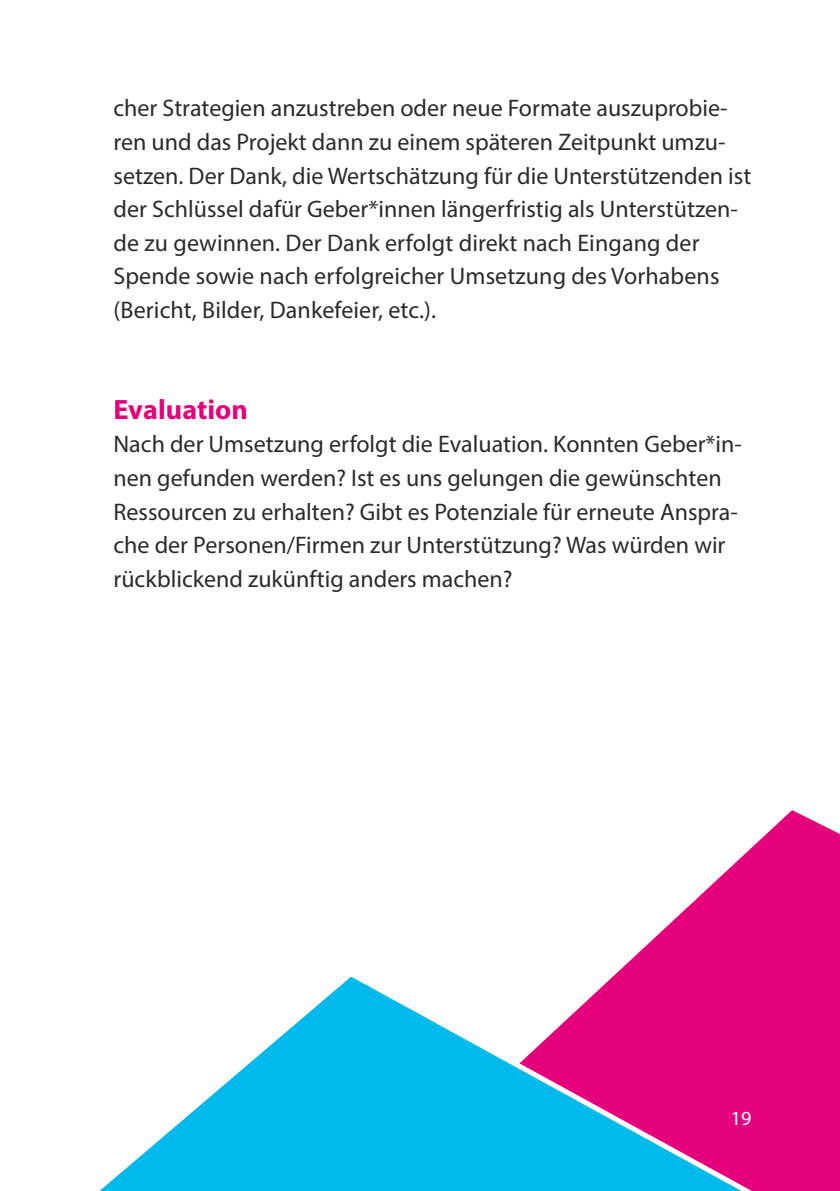
<style>
.page{position:relative;width:840px;height:1191px;background:#fff}
.page>*{position:absolute;margin:0;border:0;box-sizing:border-box;transform-origin:0 0}
.t1{font:700 28px "Myriad Pro";letter-spacing:.005em;color:#e5007c}
.t2{font:24px/33.6px "Myriad Pro";color:#2b2b29}
.t3{font:20px "Myriad Pro";color:#fff}
</style>
<div class="page">
<svg style="left:624px;top:810px;width:215px;height:156px;fill:#e5007c"></svg>
<svg style="left:99px;top:966px;width:740px;height:225px"></svg>
<p class="t2" style="left:113px;top:93px;width:639px">cher Strategien anzustreben oder neue Formate auszuprobie&shy;ren und das Projekt dann zu einem späteren Zeitpunkt umzu&shy;setzen. Der Dank, die Wertschätzung für die Unterstützenden ist der Schlüssel dafür Geber*innen längerfristig als Unterstützen&shy;de zu gewinnen. Der Dank erfolgt direkt nach Eingang der Spende sowie nach erfolgreicher Umsetzung des Vorhabens (Bericht, Bilder, Dankefeier, etc.).</p>
<h3 class="t1" style="left:113px;top:398px;width:136px">Evaluation</h3>
<p class="t2" style="left:113px;top:429px;width:629px">Nach der Umsetzung erfolgt die Evaluation. Konnten Geber*in&shy;nen gefunden werden? Ist es uns gelungen die gewünschten Ressourcen zu erhalten? Gibt es Potenziale für erneute Anspra&shy;che der Personen/Firmen zur Unterstützung? Was würden wir rückblickend zukünftig anders machen?</p>
<p class="t3" style="left:730px;top:1109px;width:22px">19</p>
</div>
